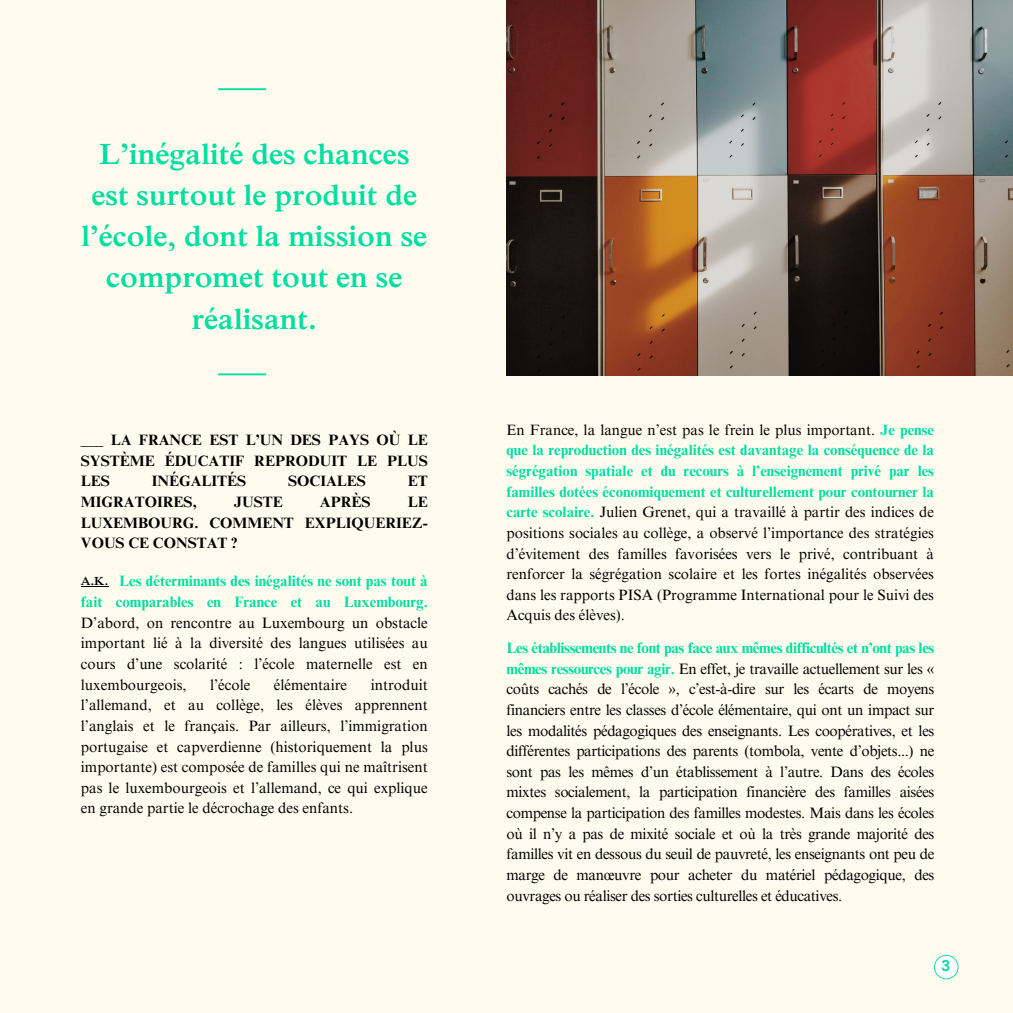
<style>
.page{position:relative;width:1013px;height:1013px;background:#fff}
.page>*{position:absolute;margin:0;border:0;box-sizing:border-box;transform-origin:0 0}
.t1{font:600 29.88px/41.2px "Times NRMT Pro";color:#00dfa2;text-align:center}
.t2{font:700 15.62px "DM Sans";color:#00dfa2}
.t3{font:15px/20.6px "Times NRMT Pro";color:#000;text-align:justify}
.t4{font:700 15px/20.6px "Times NRMT Pro";color:#000;text-align:justify}
.t5{font:600 12px "Times NRMT Pro";color:#000}
.s1{font-weight:700;color:#00dfa2}
</style>
<div class="page">
<div style="left:0;top:0;width:1012px;height:1012px;background:#fffcef"></div>
<svg style="left:934px;top:954px;width:24px;height:25px"></svg>
<hr style="left:218px;top:88px;width:48px;height:2px;background:#00dfa2">
<hr style="left:218px;top:373px;width:48px;height:2px;background:#00dfa2">
<img style="left:506px;top:0;width:506px;height:375px">
<svg style="left:81px;top:586px;width:27px;height:1px"></svg>
<p class="t1" style="left:81px;top:137px;width:347px">L’inégalité des chances est surtout le produit de l’école, dont la mission se compromet tout en se réalisant.</p>
<p class="t4" style="left:81px;top:431px;width:348px">___ LA FRANCE EST L’UN DES PAYS OÙ LE SYSTÈME ÉDUCATIF REPRODUIT LE PLUS LES</p>
<p class="t4" style="left:152px;top:472px;width:96px">INÉGALITÉS</p>
<p class="t4" style="left:288px;top:472px;width:79px">SOCIALES</p>
<p class="t4" style="left:408px;top:472px;width:22px">ET</p>
<p class="t4" style="left:81px;top:493px;width:117px">MIGRATOIRES,</p>
<p class="t4" style="left:234px;top:493px;width:50px">JUSTE</p>
<p class="t4" style="left:320px;top:493px;width:52px">APRÈS</p>
<p class="t4" style="left:81px;top:493px;width:348px;text-indent:327px">LE LUXEMBOURG. COMMENT EXPLIQUERIEZ-VOUS CE CONSTAT ?</p>
<h2 class="t3" style="left:81px;top:573px;width:348px;text-indent:38px"><span class="s1">Les déterminants des inégalités ne sont pas tout à fait comparables en France et au Luxembourg.<br></span>D’abord, on rencontre au Luxembourg un obstacle important lié à la diversité des langues utilisées au cours d’une scolarité : l’école maternelle est en luxembourgeois,</h2>
<h3 class="t5" style="left:81px;top:576px;width:29px">A.K.</h3>
<h2 class="t3" style="left:81px;top:676px;width:348px;text-indent:290px">introduit l’allemand, et au collège, les élèves apprennent l’anglais et le français. Par ailleurs, l’immigration portugaise et capverdienne (historiquement la plus importante) est composée de familles qui ne maîtrisent pas le luxembourgeois et l’allemand, ce qui explique en grande partie le décrochage des enfants.</h2>
<h2 class="t3" style="left:210px;top:676px;width:42px">l’école</h2>
<h2 class="t3" style="left:274px;top:676px;width:75px">élémentaire</h2>
<p class="t3" style="left:506px;top:421px;width:429px">En France, la langue n’est pas le frein le plus important. <span class="s1">Je pense que la reproduction des inégalités est davantage la conséquence de la ségrégation spatiale et du recours à l’enseignement privé par les familles dotées économiquement et culturellement pour contourner la carte scolaire.</span> Julien Grenet, qui a travaillé à partir des indices de positions sociales au collège, a observé l’importance des stratégies d’évitement des familles favorisées vers le privé, contribuant à renforcer la ségrégation scolaire et les fortes inégalités observées dans les rapports PISA (Programme International pour le Suivi des Acquis des élèves).</p>
<h3 class="t3" style="left:506px;top:639px;width:429px"><span class="s1">Les établissements ne font pas face aux mêmes difficultés et n’ont pas les mêmes ressources pour agir.</span> En effet, je travaille actuellement sur les « coûts cachés de l’école », c’est-à-dire sur les écarts de moyens financiers entre les classes d’école élémentaire, qui ont un impact sur les modalités pédagogiques des enseignants. Les coopératives, et les différentes participations des parents (tombola, vente d’objets...) ne sont pas les mêmes d’un établissement à l’autre. Dans des écoles mixtes socialement, la participation financière des familles aisées compense la participation des familles modestes. Mais dans les écoles où il n’y a pas de mixité sociale et où la très grande majorité des familles vit en dessous du seuil de pauvreté, les enseignants ont peu de marge de manœuvre pour acheter du matériel pédagogique, des ouvrages ou réaliser des sorties culturelles et éducatives.</h3>
<h3 class="t2" style="left:941px;top:955px;width:11px">3</h3>
</div>
